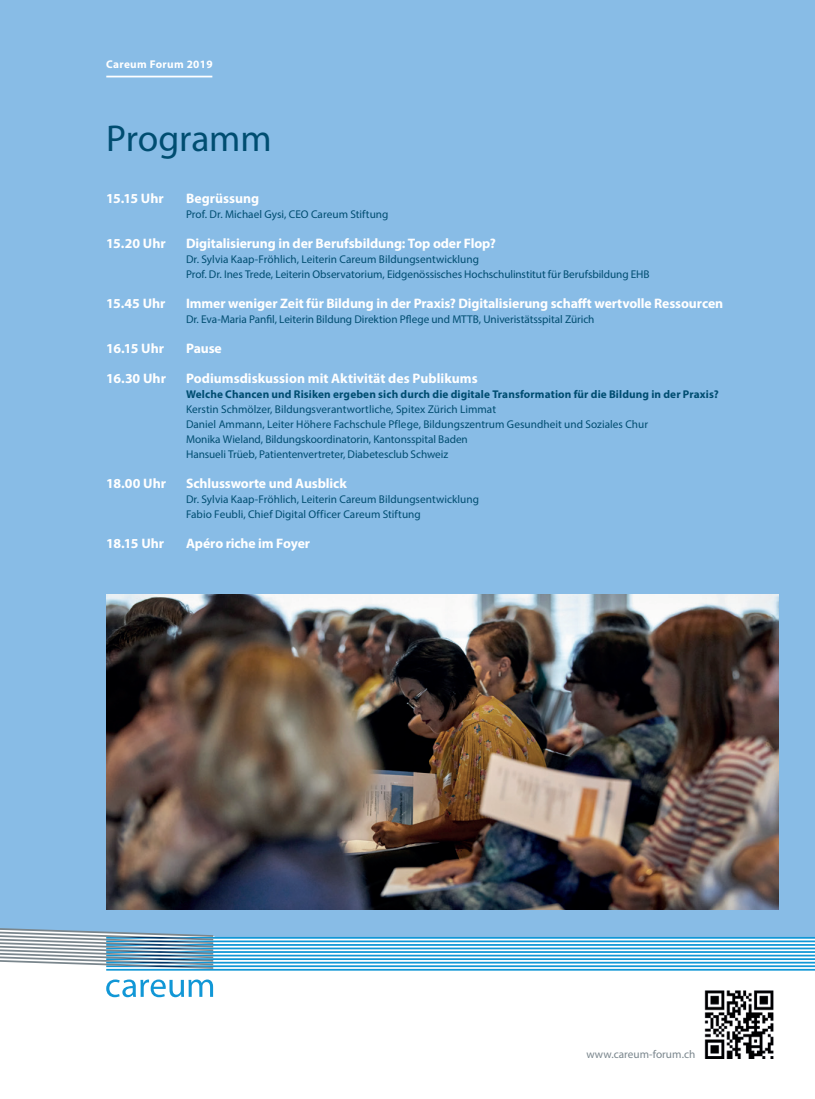
<style>
.page{position:relative;width:815px;height:1099px;background:#fff}
.page>*{position:absolute;margin:0;border:0;box-sizing:border-box;transform-origin:0 0}
.t1{font:37.5px "Myriad Pro";letter-spacing:-.005em;color:#004d71}
.t2{font:700 13.75px/30px "Myriad Pro";letter-spacing:-.005em;color:#fff}
.t3{font:11.25px/15px "Myriad Pro";color:#004d71}
.t4{font:700 11.25px "Myriad Pro";letter-spacing:.01em;color:#004d71}
.t5{font:11.25px "Myriad Pro";letter-spacing:.005em;color:#7a868d}
.t6{font:700 11.25px "Myriad Pro";letter-spacing:.03em;color:#fff}
</style>
<div class="page">
<div style="left:0;top:0;width:815px;height:928px;background:#88bce6"></div>
<hr style="left:106px;top:76px;width:106px;height:1px;background:#fff">
<img style="left:106px;top:594px;width:673px;height:315px">
<svg style="left:0;top:928px;width:815px;height:42px"></svg>
<svg style="left:106px;top:979px;width:107px;height:18px"></svg>
<img style="left:704px;top:990px;width:70px;height:68px">
<p class="t6" style="left:106px;top:57px;width:108px">Careum Forum 2019</p>
<h1 class="t1" style="left:106px;top:115px;width:167px">Programm</h1>
<p class="t2" style="left:106px;top:183px;width:59px">15.15 Uhr</p>
<p class="t2" style="left:106px;top:228px;width:61px">15.20 Uhr</p>
<p class="t2" style="left:106px;top:288px;width:61px">15.45 Uhr</p>
<p class="t2" style="left:106px;top:333px;width:61px">16.15 Uhr<br>16.30 Uhr</p>
<p class="t2" style="left:106px;top:468px;width:61px">18.00 Uhr</p>
<p class="t2" style="left:106px;top:528px;width:59px">18.15 Uhr</p>
<p class="t2" style="left:186px;top:183px;width:75px">Begrüssung</p>
<p class="t3" style="left:186px;top:207px;width:204px">Prof. Dr. Michael Gysi, CEO Careum Stiftung</p>
<p class="t2" style="left:186px;top:228px;width:311px">Digitalisierung in der Berufsbildung: Top oder Flop?</p>
<p class="t3" style="left:186px;top:252px;width:465px">Dr. Sylvia Kaap-Fröhlich, Leiterin Careum Bildungsentwicklung<br>Prof. Dr. Ines Trede, Leiterin Observatorium, Eidgenössisches Hochschulinstitut für Berufsbildung EHB</p>
<p class="t2" style="left:186px;top:288px;width:539px">Immer weniger Zeit für Bildung in der Praxis? Digitalisierung schafft wertvolle Ressourcen</p>
<p class="t3" style="left:186px;top:312px;width:410px">Dr. Eva-Maria Panfil, Leiterin Bildung Direktion Pflege und MTTB, Univeristätsspital Zürich</p>
<p class="t2" style="left:186px;top:333px;width:293px">Pause<br>Podiumsdiskussion mit Aktivität des Publikums</p>
<p class="t4" style="left:186px;top:387px;width:534px">Welche Chancen und Risiken ergeben sich durch die digitale Transformation für die Bildung in der Praxis?</p>
<p class="t3" style="left:186px;top:402px;width:464px">Kerstin Schmölzer, Bildungsverantwortliche, Spitex Zürich Limmat<br>Daniel Ammann, Leiter Höhere Fachschule Pflege, Bildungszentrum Gesundheit und Soziales Chur Monika Wieland, Bildungskoordinatorin, Kantonsspital Baden<br>Hansueli Trüeb, Patientenvertreter, Diabetesclub Schweiz</p>
<p class="t2" style="left:186px;top:468px;width:162px">Schlussworte und Ausblick</p>
<p class="t3" style="left:186px;top:492px;width:295px">Dr. Sylvia Kaap-Fröhlich, Leiterin Careum Bildungsentwicklung<br>Fabio Feubli, Chief Digital Officer Careum Stiftung</p>
<p class="t2" style="left:186px;top:528px;width:126px">Apéro riche im Foyer</p>
<p class="t5" style="left:586px;top:1047px;width:110px">www.careum-forum.ch</p>
</div>
